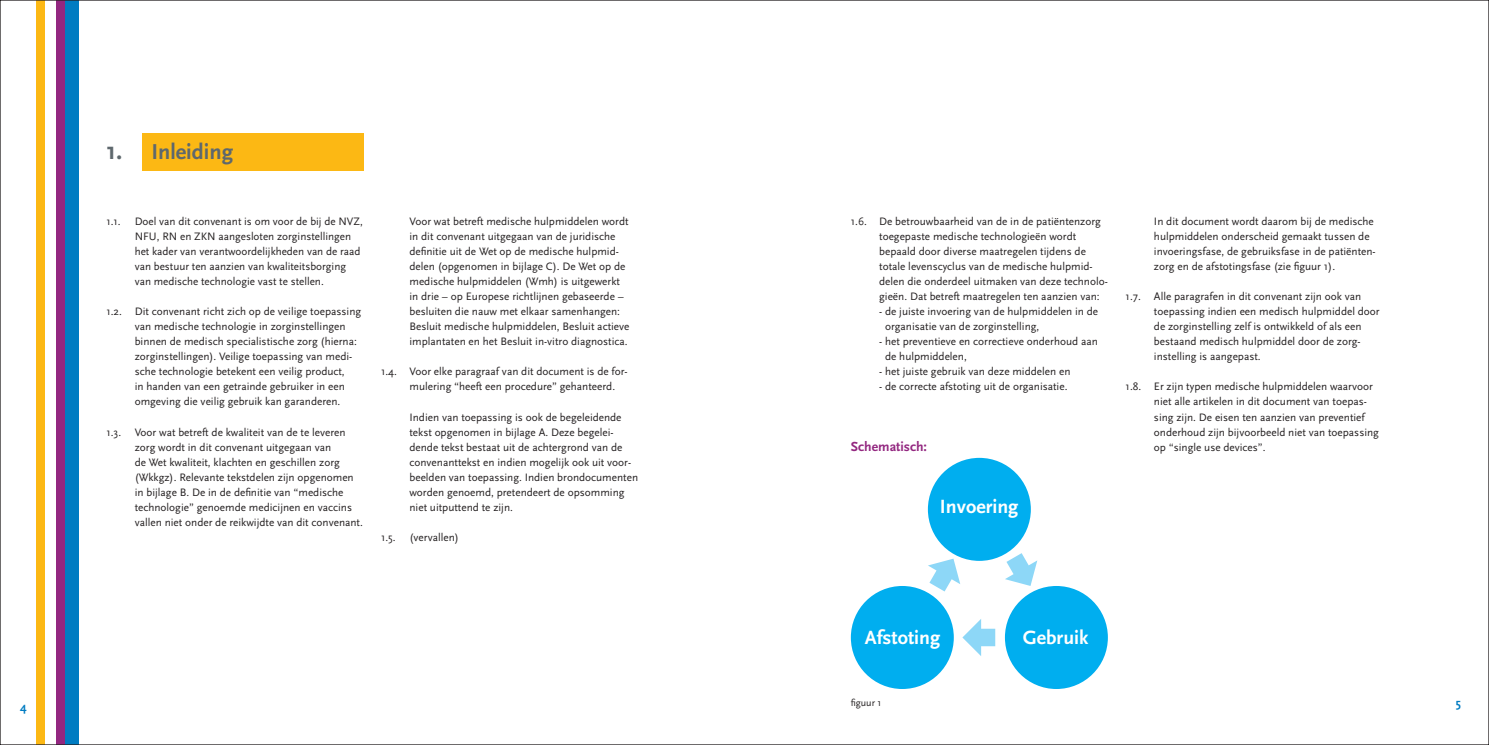
<style>
.page{position:relative;width:1489px;height:745px;background:#fff}
.page>*{position:absolute;margin:0;border:0;box-sizing:border-box;transform-origin:0 0}
.k1{font:700 22.5px "Scala Sans";color:#5e686d}
.k2{font:700 20px "Scala Sans";color:#fff}
.k3{font:700 13.75px "Scala Sans";color:#932780}
.K0{font:700 12.5px "Scala Sans";color:#007cc2}
.plat_inspr{font:11.25px/15px "Scala Sans";color:#231f20}
.plat_inspr-2{font:10px "Scala Sans";color:#231f20}
.s1{font-size:25px}
</style>
<div class="page">
<div style="left:927px;top:457px;width:103px;height:103px;background:#00aeef;border-radius:50%"></div>
<svg style="left:962px;top:619px;width:33px;height:36px"></svg>
<div style="left:850px;top:585px;width:103px;height:103px;background:#00aeef;border-radius:50%"></div>
<div style="left:1004px;top:585px;width:103px;height:103px;background:#00aeef;border-radius:50%"></div>
<svg style="left:928px;top:558px;width:32px;height:33px"></svg>
<svg style="left:1004px;top:552px;width:33px;height:33px"></svg>
<div style="left:142px;top:133px;width:221px;height:37px;background:#fcb814"></div>
<div style="left:61px;top:0;width:18px;height:744px;background:#007cc2"></div>
<div style="left:37px;top:0;width:8px;height:744px;background:#fcb814"></div>
<div style="left:56px;top:0;width:9px;height:744px;background:#932780"></div>
<p class="K0" style="left:20px;top:700px;width:8px">4</p>
<p class="k1" style="left:106px;top:140px;width:128px"><span class="s1">1.</span> Inleiding</p>
<p class="plat_inspr" style="left:135px;top:214px;width:230px;text-indent:-28px">1.1. Doel van dit convenant is om voor de bij de NVZ, NFU, RN en ZKN aangesloten zorginstellingen het kader van verantwoordelijkheden van de raad van bestuur ten aanzien van kwaliteitsborging van medische technologie vast te stellen.</p>
<p class="plat_inspr" style="left:135px;top:304px;width:228px;text-indent:-28px">1.2. Dit convenant richt zich op de veilige toepassing van medische technologie in zorginstellingen binnen de medisch specialistische zorg (hierna: zorginstellingen). Veilige toepassing van medi&shy;sche technologie betekent een veilig product,<br>in handen van een getrainde gebruiker in een omgeving die veilig gebruik kan garanderen.</p>
<p class="plat_inspr" style="left:135px;top:424px;width:230px;text-indent:-28px">1.3. Voor wat betreft de kwaliteit van de te leveren zorg wordt in dit convenant uitgegaan van<br>de Wet kwaliteit, klachten en geschillen zorg (Wkkgz). Relevante tekstdelen zijn opgenomen in bijlage B. De in de definitie van “medische technologie” genoemde medicijnen en vaccins vallen niet onder de reikwijdte van dit convenant.</p>
<p class="plat_inspr" style="left:409px;top:214px;width:221px">Voor wat betreft medische hulpmiddelen wordt in dit convenant uitgegaan van de juridische definitie uit de Wet op de medische hulpmid&shy;delen (opgenomen in bijlage C). De Wet op de medische hulpmiddelen (Wmh) is uitgewerkt in drie – op Europese richtlijnen gebaseerde – besluiten die nauw met elkaar samenhangen:<br>Besluit medische hulpmiddelen, Besluit actieve implantaten en het Besluit in-vitro diagnostica.</p>
<p class="plat_inspr" style="left:409px;top:364px;width:220px;text-indent:-28px">1.4. Voor elke paragraaf van dit document is de for&shy;mulering “heeft een procedure” gehanteerd.</p>
<p class="plat_inspr" style="left:409px;top:409px;width:230px">Indien van toepassing is ook de begeleidende tekst opgenomen in bijlage A. Deze begelei&shy;dende tekst bestaat uit de achtergrond van de convenanttekst en indien mogelijk ook uit voor&shy;beelden van toepassing. Indien brondocumenten worden genoemd, pretendeert de opsomming niet uitputtend te zijn.</p>
<p class="plat_inspr" style="left:381px;top:529px;width:79px">1.5. (vervallen)</p>
<p class="plat_inspr" style="left:879px;top:214px;width:230px;text-indent:-28px">1.6. De betrouwbaarheid van de in de patiëntenzorg toegepaste medische technologieën wordt bepaald door diverse maatregelen tijdens de totale levenscyclus van de medische hulpmid&shy;delen die onderdeel uitmaken van deze technolo&shy;gieën. Dat betreft maatregelen ten aanzien van:</p>
<p class="plat_inspr" style="left:885px;top:304px;width:214px;text-indent:-6px">- de juiste invoering van de hulpmiddelen in de organisatie van de zorginstelling,</p>
<p class="plat_inspr" style="left:885px;top:334px;width:214px;text-indent:-6px">- het preventieve en correctieve onderhoud aan de hulpmiddelen,</p>
<p class="plat_inspr" style="left:879px;top:364px;width:193px">- het juiste gebruik van deze middelen en</p>
<p class="plat_inspr" style="left:879px;top:379px;width:190px">- de correcte afstoting uit de organisatie.</p>
<p class="k3" style="left:850px;top:438px;width:78px">Schematisch:</p>
<p class="k2" style="left:939px;top:496px;width:80px">Invoering</p>
<p class="plat_inspr" style="left:1153px;top:214px;width:223px">In dit document wordt daarom bij de medische hulpmiddelen onderscheid gemaakt tussen de invoeringsfase, de gebruiksfase in de patiënten&shy;zorg en de afstotingsfase (zie figuur 1).</p>
<p class="plat_inspr" style="left:1153px;top:289px;width:227px;text-indent:-28px">1.7. Alle paragrafen in dit convenant zijn ook van toepassing indien een medisch hulpmiddel door de zorginstelling zelf is ontwikkeld of als een bestaand medisch hulpmiddel door de zorg&shy;instelling is aangepast.</p>
<p class="plat_inspr" style="left:1153px;top:379px;width:226px;text-indent:-28px">1.8. Er zijn typen medische hulpmiddelen waarvoor niet alle artikelen in dit document van toepas&shy;sing zijn. De eisen ten aanzien van preventief onderhoud zijn bijvoorbeeld niet van toepassing op “single use devices”.</p>
<p class="k2" style="left:864px;top:626px;width:77px">Afstoting</p>
<p class="k2" style="left:1022px;top:626px;width:67px">Gebruik</p>
<p class="plat_inspr-2" style="left:850px;top:696px;width:32px">figuur 1</p>
<p class="K0" style="left:1455px;top:695px;width:7px">5</p>
</div>
